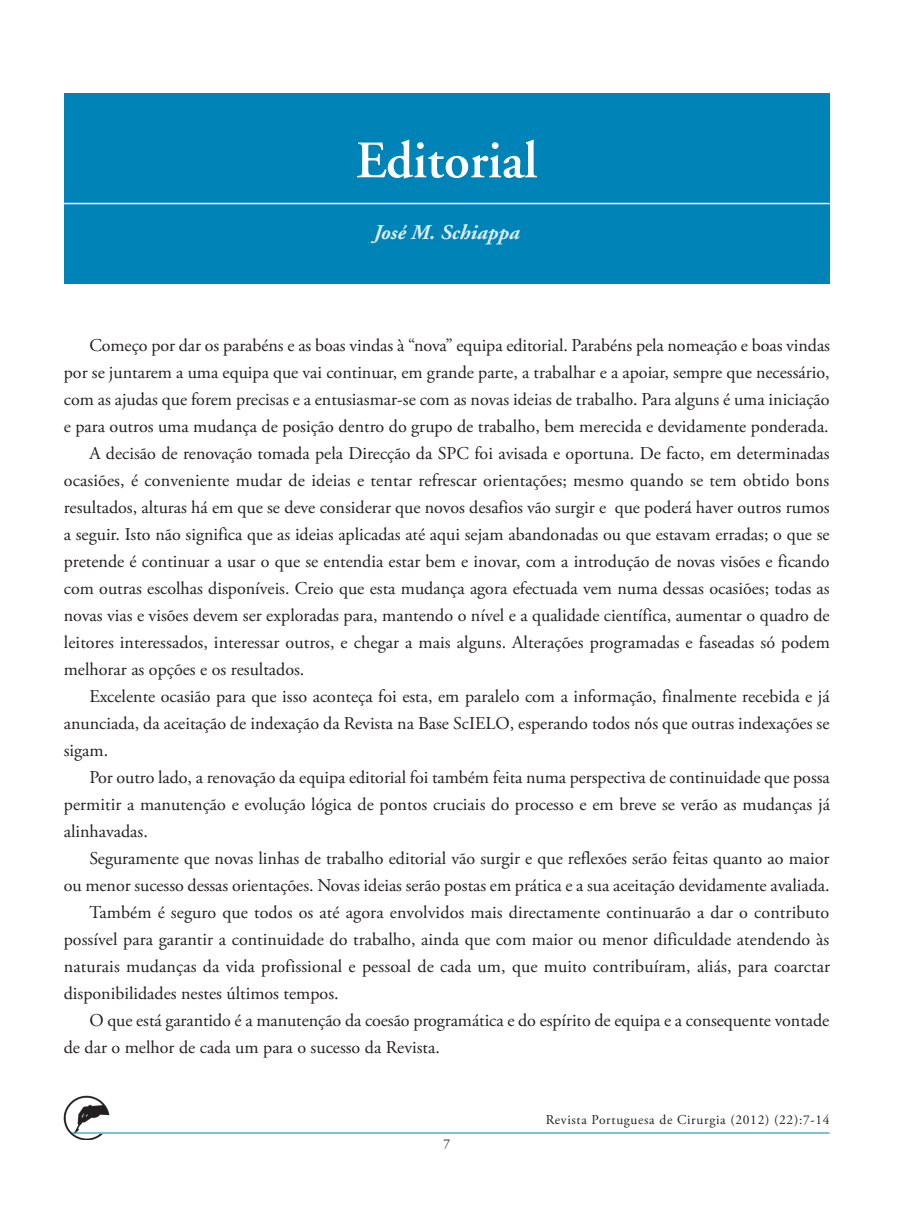
<style>
.page{position:relative;width:902px;height:1208px;background:#fff}
.page>*{position:absolute;margin:0;border:0;box-sizing:border-box;transform-origin:0 0}
._01_Titulo{font:600 52.5px "Adobe Garamond";color:#fff}
._01_Titulo-2{font:italic 700 21px "Adobe Garamond";color:#dbedf5}
.Texto{font:18px/27px "Adobe Garamond Pro";color:#231f20;text-align:justify}
.t1{font:13.5px "Adobe Garamond Pro";letter-spacing:.05em;color:#231f20}
</style>
<div class="page">
<img style="left:64px;top:1095px;width:45px;height:45px">
<hr style="left:72px;top:1132px;width:757px;height:1px;background:#0083b6">
<div style="left:64px;top:94px;width:765px;height:190px;background:#0083b6"></div>
<hr style="left:64px;top:203px;width:765px;height:1px;background:#fff">
<p class="_01_Titulo" style="left:356px;top:132px;width:183px">Editorial</p>
<p class="_01_Titulo-2" style="left:374px;top:221px;width:147px">José M. Schiappa</p>
<p class="Texto" style="left:64px;top:333px;width:767px;text-indent:26px">Começo por dar os parabéns e as boas vindas à “nova” equipa editorial. Parabéns pela nomeação e boas vindas por se juntarem a uma equipa que vai continuar, em grande parte, a trabalhar e a apoiar, sempre que necessário, com as ajudas que forem precisas e a entusiasmar-se com as novas ideias de trabalho. Para alguns é uma iniciação e para outros uma mudança de posição dentro do grupo de trabalho, bem merecida e devidamente ponderada.</p>
<p class="Texto" style="left:64px;top:441px;width:767px;text-indent:26px">A decisão de renovação tomada pela Direcção da SPC foi avisada e oportuna. De facto, em determinadas ocasiões, é conveniente mudar de ideias e tentar refrescar orientações; mesmo quando se tem obtido bons resultados, alturas há em que se deve considerar que novos desafios vão surgir e que poderá haver outros rumos a seguir. Isto não significa que as ideias aplicadas até aqui sejam abandonadas ou que estavam erradas; o que se pretende é continuar a usar o que se entendia estar bem e inovar, com a introdução de novas visões e ficando com outras escolhas disponíveis. Creio que esta mudança agora efectuada vem numa dessas ocasiões; todas as novas vias e visões devem ser exploradas para, mantendo o nível e a qualidade científica, aumentar o quadro de leitores interessados, interessar outros, e chegar a mais alguns. Alterações programadas e faseadas só podem melhorar as opções e os resultados.</p>
<p class="Texto" style="left:64px;top:684px;width:767px;text-indent:26px">Excelente ocasião para que isso aconteça foi esta, em paralelo com a informação, finalmente recebida e já anunciada, da aceitação de indexação da Revista na Base ScIELO, esperando todos nós que outras indexações se sigam.</p>
<p class="Texto" style="left:64px;top:765px;width:767px;text-indent:26px">Por outro lado, a renovação da equipa editorial foi também feita numa perspectiva de continuidade que possa permitir a manutenção e evolução lógica de pontos cruciais do processo e em breve se verão as mudanças já alinhavadas.</p>
<p class="Texto" style="left:64px;top:846px;width:767px;text-align:right">Seguramente que novas linhas de trabalho editorial vão surgir e que reflexões serão feitas quanto ao maior<br>ou menor sucesso dessas orientações. Novas ideias serão postas em prática e a sua aceitação devidamente avaliada.</p>
<p class="Texto" style="left:64px;top:900px;width:767px;text-indent:26px">Também é seguro que todos os até agora envolvidos mais directamente continuarão a dar o contributo possível para garantir a continuidade do trabalho, ainda que com maior ou menor dificuldade atendendo às naturais mudanças da vida profissional e pessoal de cada um, que muito contribuíram, aliás, para coarctar disponibilidades nestes últimos tempos.</p>
<p class="Texto" style="left:64px;top:1008px;width:766px;text-indent:26px">O que está garantido é a manutenção da coesão programática e do espírito de equipa e a consequente vontade de dar o melhor de cada um para o sucesso da Revista.</p>
<p class="t1" style="left:443px;top:1135px;width:8px">7</p>
<p class="t1" style="left:545px;top:1111px;width:285px">Revista Portuguesa de Cirurgia (2012) (22):7-14</p>
</div>
